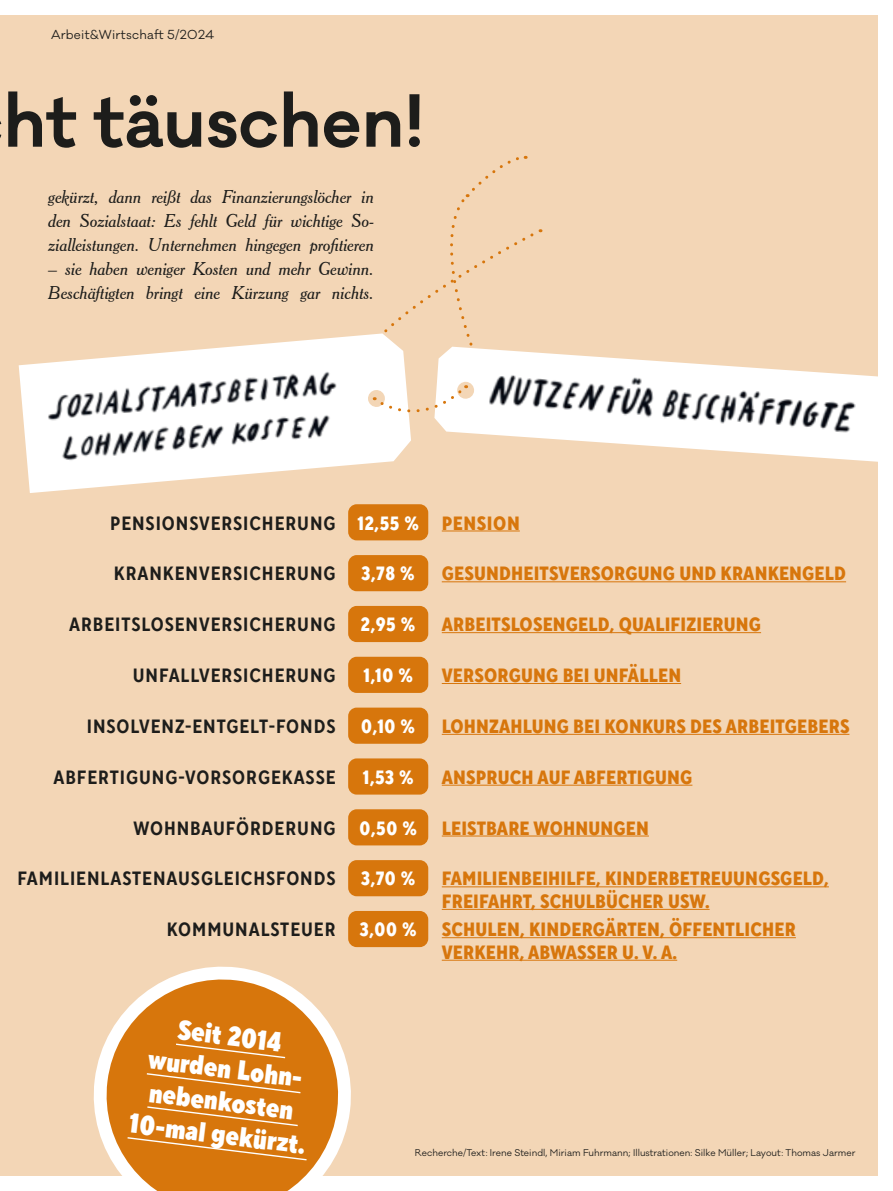
<style>
.page{position:relative;width:893px;height:1191px;background:#fff}
.page>*{position:absolute;margin:0;border:0;box-sizing:border-box;transform-origin:0 0}
.t1{font:600 69px "Galano Classic";letter-spacing:.005em;color:#1d1d1b}
.t2{font:900 27.45px/32.8px "TT Norms Std Cond";color:#fff;text-align:center}
.t3{font:800 19.2px/22.5px "TT Norms Std Cond";letter-spacing:.01em;color:#d7760c}
.t4{font:700 19.2px "TT Norms Std Cond";letter-spacing:.05em;color:#1d1d1b}
.t5{font:800 19.2px "TT Norms Std Cond";letter-spacing:.03em;color:#fff}
.t6{font:800 19.2px "TT Norms Std Cond";letter-spacing:.03em;color:#d7760c}
.t7{font:italic 18px/24px "Cheltenham BT";color:#1d1d1b;text-align:justify}
.t8{font:12px "Galano Classic";letter-spacing:.02em;color:#1d1d1b}
.t9{font:9px "Galano Classic";letter-spacing:.005em;color:#1d1d1b}
</style>
<div class="page">
<div style="left:0;top:15px;width:878px;height:1161px;background:#f3d6b6"></div>
<hr style="left:442px;top:530px;width:78px;height:1px;background:#d7760c">
<hr style="left:442px;top:581px;width:404px;height:1px;background:#d7760c">
<hr style="left:442px;top:632px;width:319px;height:1px;background:#d7760c">
<hr style="left:442px;top:683px;width:239px;height:1px;background:#d7760c">
<hr style="left:442px;top:734px;width:407px;height:1px;background:#d7760c">
<hr style="left:442px;top:784px;width:250px;height:1px;background:#d7760c">
<hr style="left:442px;top:835px;width:207px;height:1px;background:#d7760c">
<hr style="left:442px;top:886px;width:387px;height:1px;background:#d7760c">
<hr style="left:442px;top:909px;width:268px;height:1px;background:#d7760c">
<hr style="left:442px;top:937px;width:354px;height:1px;background:#d7760c">
<hr style="left:442px;top:959px;width:235px;height:1px;background:#d7760c">
<div style="left:348px;top:504px;width:80px;height:36px;background:#d7760c;border-radius:9px"></div>
<div style="left:348px;top:555px;width:80px;height:36px;background:#d7760c;border-radius:9px"></div>
<div style="left:348px;top:606px;width:80px;height:36px;background:#d7760c;border-radius:9px"></div>
<div style="left:348px;top:657px;width:80px;height:36px;background:#d7760c;border-radius:9px"></div>
<div style="left:348px;top:707px;width:80px;height:36px;background:#d7760c;border-radius:9px"></div>
<div style="left:348px;top:758px;width:80px;height:36px;background:#d7760c;border-radius:9px"></div>
<div style="left:348px;top:809px;width:80px;height:36px;background:#d7760c;border-radius:9px"></div>
<div style="left:348px;top:860px;width:80px;height:36px;background:#d7760c;border-radius:9px"></div>
<div style="left:348px;top:911px;width:80px;height:36px;background:#d7760c;border-radius:9px"></div>
<svg style="left:86px;top:959px;width:273px;height:217px;background:#f4d9bc"></svg>
<svg style="left:100px;top:972px;width:245px;height:219px;fill:#d7760c"></svg>
<svg style="left:175px;top:1042px;width:112px;height:17px;background:#da801f"></svg>
<svg style="left:145px;top:1072px;width:157px;height:22px;background:#d97e1a"></svg>
<svg style="left:146px;top:1105px;width:153px;height:22px;background:#d97e1a"></svg>
<svg style="left:126px;top:1136px;width:182px;height:25px;background:#d97d19"></svg>
<svg style="left:434px;top:347px;width:444px;height:115px;fill:#f3d6b6"></svg>
<img style="left:475px;top:362px;width:403px;height:83px">
<svg style="left:19px;top:333px;width:392px;height:160px;fill:#f3d6b6"></svg>
<img style="left:14px;top:353px;width:336px;height:136px">
<div style="left:34px;top:447px;width:25px;height:25px;background:#fff;border-radius:50%"></div>
<div style="left:337px;top:401px;width:25px;height:25px;background:#fff;border-radius:50%"></div>
<svg style="left:352px;top:154px;width:189px;height:266px"></svg>
<p class="t8" style="left:51px;top:27px;width:165px">Arbeit&amp;Wirtschaft 5/2024</p>
<h1 class="t1" style="left:3px;top:75px;width:422px">ht täuschen!</h1>
<p class="t7" style="left:49px;top:184px;width:327px">gekürzt, dann reißt das Finanzierungslöcher in den Sozialstaat: Es fehlt Geld für wichtige So&shy;zialleistungen. Unternehmen hingegen profitieren</p>
<p class="t7" style="left:49px;top:256px;width:327px">– sie haben weniger Kosten und mehr Gewinn.<br>Beschäftigten bringt eine Kürzung gar nichts.</p>
<p class="t4" style="left:110px;top:511px;width:227px">PENSIONSVERSICHERUNG</p>
<p class="t4" style="left:114px;top:561px;width:223px">KRANKENVERSICHERUNG</p>
<p class="t4" style="left:69px;top:612px;width:268px">ARBEITSLOSENVERSICHERUNG</p>
<p class="t4" style="left:133px;top:663px;width:204px">UNFALLVERSICHERUNG</p>
<p class="t4" style="left:87px;top:714px;width:250px">INSOLVENZ-ENTGELT-FONDS</p>
<p class="t4" style="left:53px;top:765px;width:284px">ABFERTIGUNG-VORSORGEKASSE</p>
<p class="t4" style="left:133px;top:816px;width:204px">WOHNBAUFÖRDERUNG</p>
<p class="t4" style="left:17px;top:866px;width:320px">FAMILIENLASTENAUSGLEICHSFONDS</p>
<p class="t4" style="left:167px;top:917px;width:170px">KOMMUNALSTEUER</p>
<p class="t5" style="left:357px;top:510px;width:63px">12,55 %</p>
<p class="t5" style="left:362px;top:561px;width:55px">3,78 %</p>
<p class="t5" style="left:361px;top:612px;width:56px">2,95 %</p>
<p class="t5" style="left:363px;top:663px;width:51px">1,10 %</p>
<p class="t5" style="left:361px;top:714px;width:55px">0,10 %</p>
<p class="t5" style="left:363px;top:764px;width:52px">1,53 %</p>
<p class="t5" style="left:360px;top:815px;width:59px">0,50 %</p>
<p class="t5" style="left:361px;top:866px;width:56px">3,70 %</p>
<p class="t5" style="left:360px;top:917px;width:58px">3,00 %</p>
<p class="t6" style="left:442px;top:510px;width:80px">PENSION</p>
<p class="t3" style="left:442px;top:562px;width:406px">GESUNDHEITSVERSORGUNG UND KRANKENGELD</p>
<p class="t3" style="left:442px;top:613px;width:321px">ARBEITSLOSENGELD, QUALIFIZIERUNG</p>
<p class="t3" style="left:442px;top:663px;width:241px">VERSORGUNG BEI UNFÄLLEN</p>
<p class="t3" style="left:442px;top:714px;width:409px">LOHNZAHLUNG BEI KONKURS DES ARBEITGEBERS</p>
<p class="t3" style="left:442px;top:765px;width:252px">ANSPRUCH AUF ABFERTIGUNG</p>
<p class="t3" style="left:442px;top:816px;width:209px">LEISTBARE WOHNUNGEN</p>
<p class="t3" style="left:442px;top:867px;width:389px">FAMILIENBEIHILFE, KINDERBETREUUNGSGELD,<br>FREIFAHRT, SCHULBÜCHER USW.</p>
<p class="t3" style="left:442px;top:918px;width:356px">SCHULEN, KINDERGÄRTEN, ÖFFENTLICHER<br>VERKEHR, ABWASSER U. V. A.</p>
<h2 class="t2" style="left:144px;top:1008px;width:179px;rotate:7deg">Seit 2014 wurden Lohn&shy;nebenkosten<br>10-mal gekürzt.</h2>
<p class="t9" style="left:415px;top:1146px;width:442px">Recherche/Text: Irene Steindl, Miriam Fuhrmann; Illustrationen: Silke Müller; Layout: Thomas Jarmer</p>
</div>
